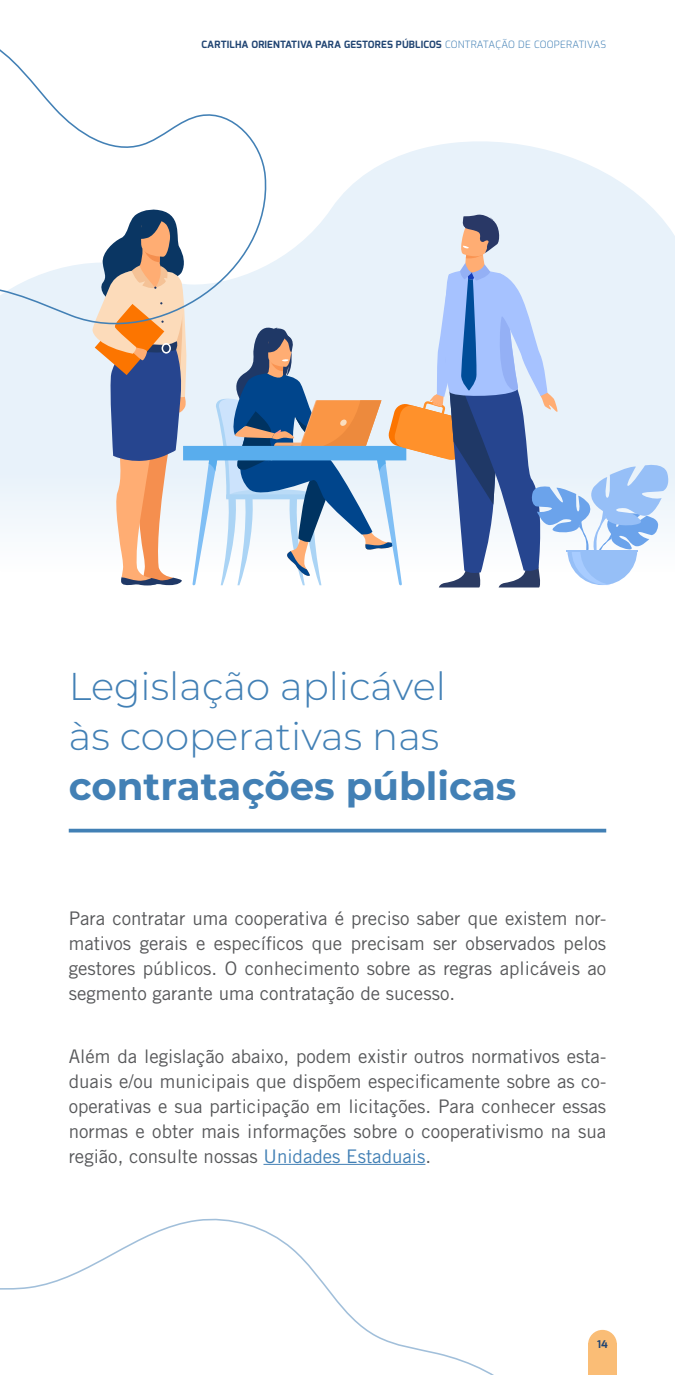
<style>
.page{position:relative;width:675px;height:1375px;background:#fff}
.page>*{position:absolute;margin:0;border:0;box-sizing:border-box;transform-origin:0 0}
.Titulo-1{font:300 38.75px/50px "Montserrat";color:#4280b5}
.corpo-texto{font:18.75px/25px "Trade Gothic LT Std";color:#57585a;text-align:justify}
.t1{font:700 10.62px "Exo";color:#214573}
.t2{font:700 10px "Exo";letter-spacing:.02em;color:#214573}
.s1{font-weight:300;color:#4280b5}
.s2{font-weight:700}
.s3{color:#4280b5}
</style>
<div class="page">
<svg style="left:0;top:141px;width:675px;height:388px;fill:#e8f2fa"></svg>
<div style="left:588px;top:1343px;width:29px;height:32px;background:#fabd76"></div>
<div style="left:588px;top:1330px;width:29px;height:29px;background:#fabd76;border-radius:50%"></div>
<hr style="left:69px;top:829px;width:537px;height:3px;background:#4280b5">
<hr style="left:263px;top:1164px;width:162px;height:1px;background:#4280b5">
<svg style="left:0;top:1218px;width:494px;height:157px"></svg>
<svg style="left:93px;top:209px;width:577px;height:379px"></svg>
<hr style="left:566px;top:550px;width:72px;height:1px;background:#96bff7">
<svg style="left:0;top:49px;width:274px;height:321px"></svg>
<p class="t2" style="left:201px;top:37px;width:406px">CARTILHA ORIENTATIVA PARA GESTORES PÚBLICOS <span class="s1">CONTRATAÇÃO DE COOPERATIVAS</span></p>
<p class="Titulo-1" style="left:69px;top:660px;width:449px">Legislação aplicável<br>às cooperativas nas <span class="s2">contratações públicas</span></p>
<p class="corpo-texto" style="left:69px;top:906px;width:539px">Para contratar uma cooperativa é preciso saber que existem nor&shy;mativos gerais e específicos que precisam ser observados pelos gestores públicos. O conhecimento sobre as regras aplicáveis ao segmento garante uma contratação de sucesso.</p>
<p class="corpo-texto" style="left:69px;top:1043px;width:539px">Além da legislação abaixo, podem existir outros normativos esta&shy;duais e/ou municipais que dispõem especificamente sobre as co&shy;operativas e sua participação em licitações. Para conhecer essas normas e obter mais informações sobre o cooperativismo na sua região, consulte nossas <span class="s3">Unidades Estaduais</span>.</p>
<p class="t1" style="left:597px;top:1338px;width:12px">14</p>
</div>
